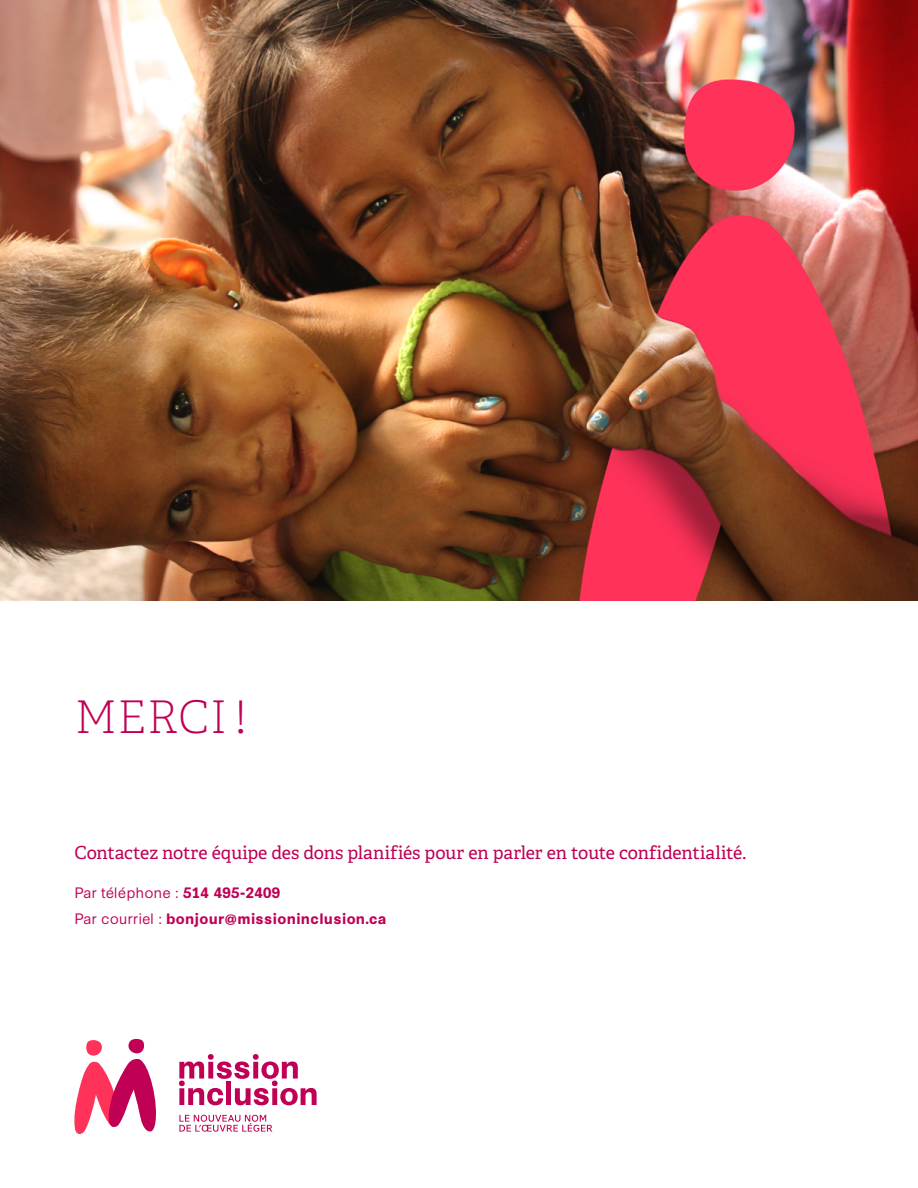
<style>
.page{position:relative;width:918px;height:1188px;background:#fff}
.page>*{position:absolute;margin:0;border:0;box-sizing:border-box;transform-origin:0 0}
.t1{font:100 45px "Adelle";letter-spacing:.015em;color:#bf0054}
.t2{font:18px "Adelle";letter-spacing:-.005em;color:#bf0054}
.t3{font:700 14.25px/25.5px "Synthese";letter-spacing:.025em;color:#bf0054}
.s1{font-weight:400}
</style>
<div class="page">
<svg style="left:74px;top:1039px;width:82px;height:95px"></svg>
<svg style="left:179px;top:1115px;width:94px;height:17px"></svg>
<svg style="left:179px;top:1054px;width:138px;height:51px"></svg>
<img style="left:0;top:0;width:918px;height:601px">
<h1 class="t1" style="left:75px;top:690px;width:173px">MERCI !</h1>
<p class="t2" style="left:74px;top:842px;width:673px">Contactez notre équipe des dons planifiés pour en parler en toute confidentialité.</p>
<p class="t3" style="left:74px;top:879px;width:314px"><span class="s1">Par téléphone :</span> 514 495-2409<br><span class="s1">Par courriel :</span> bonjour@missioninclusion.ca</p>
</div>
